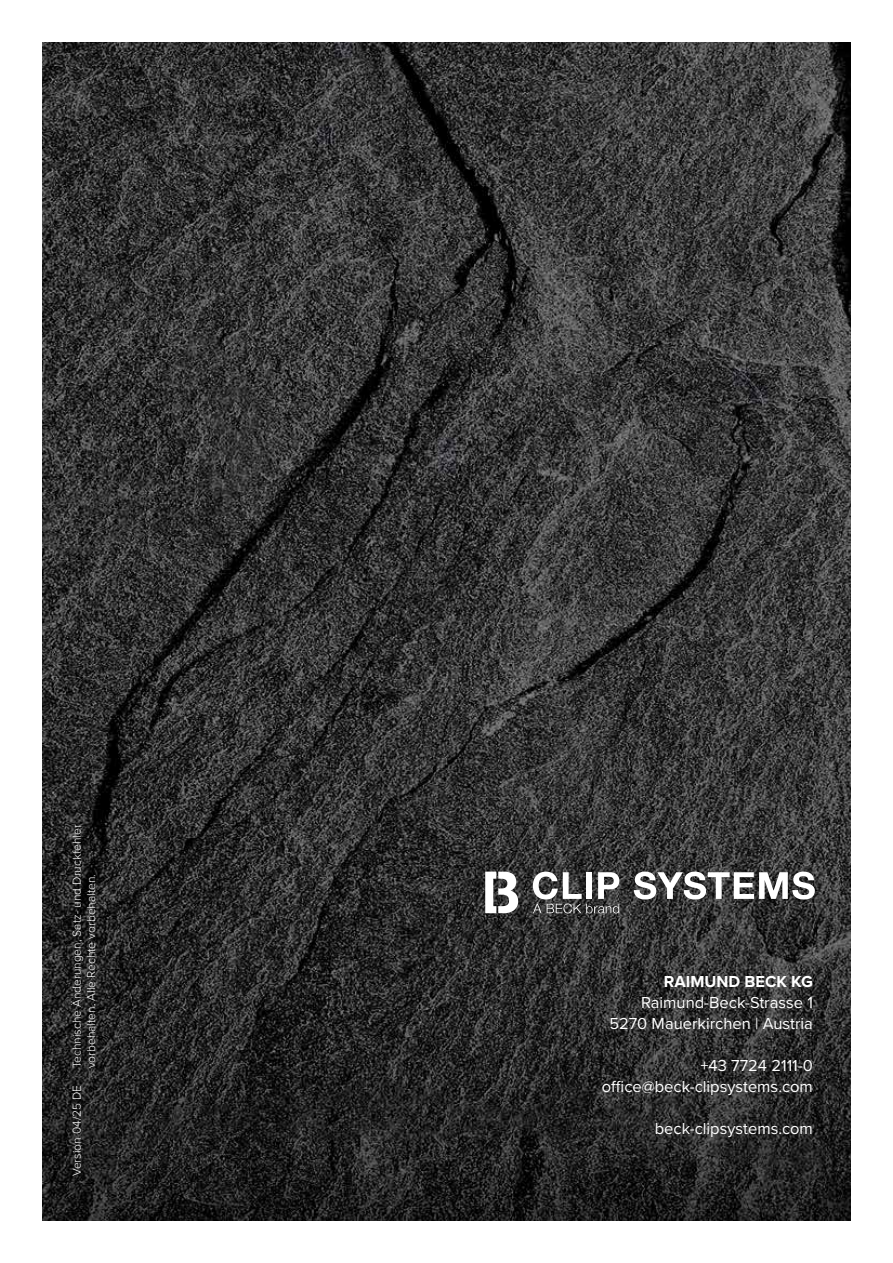
<style>
.page{position:relative;width:893px;height:1263px;background:#fff}
.page>*{position:absolute;margin:0;border:0;box-sizing:border-box;transform-origin:0 0}
.t1{font:16.5px/21px "Proxima Nova";color:#fff;text-align:right}
.t2{font:700 16.5px "Proxima Nova";color:#fff}
.t3{font:300 12px/14.4px "Proxima Nova";color:#fff}
</style>
<div class="page">
<img style="left:43px;top:43px;width:807px;height:1177px">
<svg style="left:533px;top:871px;width:86px;height:42px"></svg>
<svg style="left:634px;top:872px;width:181px;height:27px"></svg>
<svg style="left:485px;top:871px;width:33px;height:42px"></svg>
<p class="t3" style="left:69px;top:1068px;width:245px;rotate:-90deg">Technische Änderungen, Satz- und Druckfehler vorbehalten. Alle Rechte vorbehalten.</p>
<p class="t3" style="left:69px;top:1176px;width:93px;rotate:-90deg">Version 04/25 DE</p>
<p class="t2" style="left:664px;top:969px;width:150px">RAIMUND BECK KG</p>
<p class="t1" style="left:609px;top:991px;width:205px">Raimund-Beck-Strasse 1<br>5270 Mauerkirchen | Austria</p>
<p class="t1" style="left:602px;top:1054px;width:213px">+43 7724 2111-0 office@beck-clipsystems.com</p>
<p class="t1" style="left:655px;top:1117px;width:160px">beck-clipsystems.com</p>
</div>
